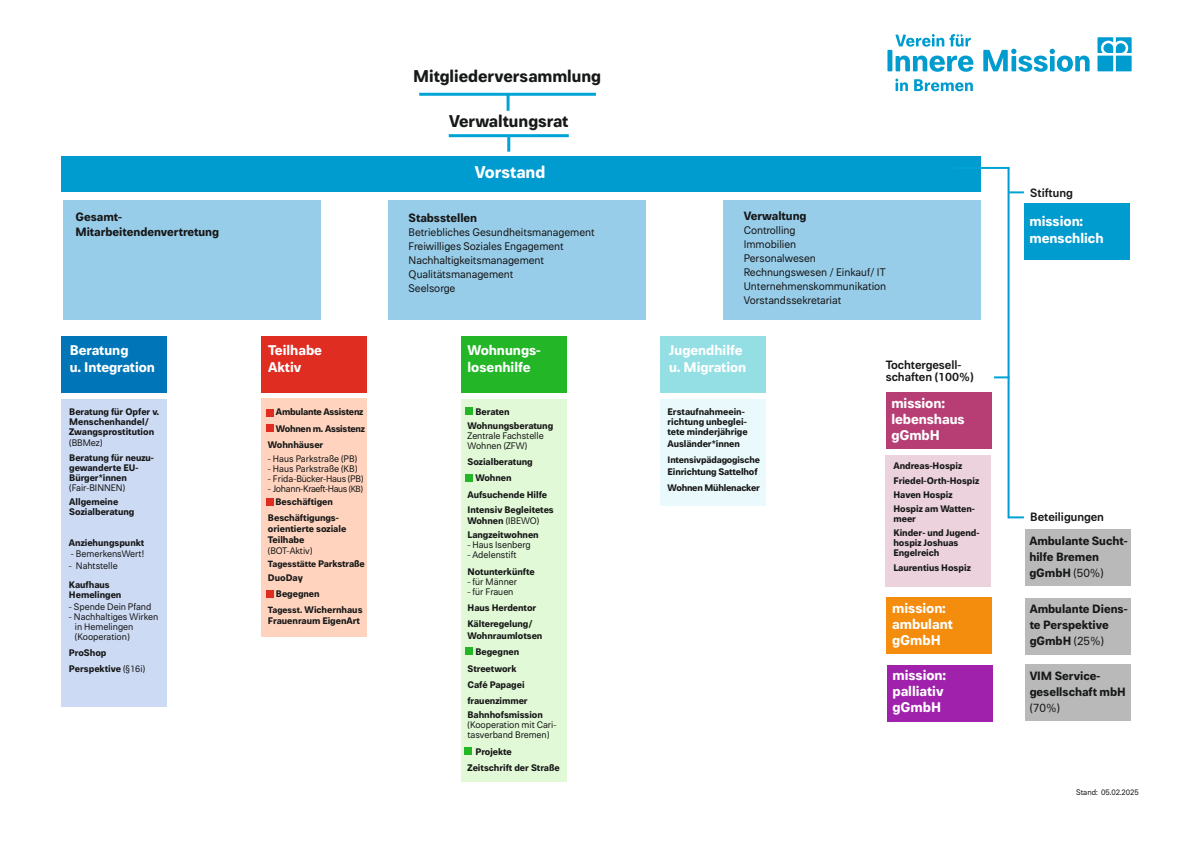
<style>
.page{position:relative;width:1191px;height:842px;background:#fff}
.page>*{position:absolute;margin:0;border:0;box-sizing:border-box;transform-origin:0 0}
.t1{font:700 17px "Paul Grotesk Soft";color:#171818}
.t2{font:700 17px "Paul Grotesk Soft";color:#fff}
.t3{font:700 14px/16px "Paul Grotesk Soft";color:#fff}
.t4{font:700 12px/16px "Paul Grotesk Soft";color:#171818}
.t5{font:600 12px/12px "Paul Grotesk Soft";color:#171818}
.t6{font:12px "Paul Grotesk Soft";color:#171818}
.t7{font:11px/14px "Paul Grotesk Soft";color:#171818}
.t8{font:700 9.5px/10px "Paul Grotesk Soft";color:#171818}
.t9{font:9.5px/10px "Paul Grotesk Soft";color:#171818}
.t10{font:700 9.5px/16.3px "Paul Grotesk Soft";letter-spacing:-.02em;color:#171818}
.t11{font:9.5px/13.2px "Paul Grotesk Soft";letter-spacing:-.04em;color:#171818}
.t12{font:9.5px "Paul Grotesk Soft";letter-spacing:-.02em;color:#171818}
.t13{font:700 9.3px "Paul Grotesk Soft";letter-spacing:-.01em;color:#171818}
.t14{font:700 9px "Paul Grotesk Soft";color:#171818}
.t15{font:8px "Paul Grotesk Soft";color:#171818}
.s1{font-weight:400}
.s2{font-size:9px}
.s3{font-weight:700}
.s4{font-size:9.5px}
</style>
<div class="page">
<div style="left:62px;top:399px;width:105px;height:307px;background:#ccdaf4"></div>
<div style="left:261px;top:399px;width:106px;height:238px;background:#ffd3be"></div>
<div style="left:461px;top:399px;width:106px;height:382px;background:#e1f9d6"></div>
<div style="left:660px;top:399px;width:105px;height:106px;background:#eaf9fb"></div>
<div style="left:723px;top:200px;width:258px;height:119px;background:#98cdea"></div>
<div style="left:388px;top:200px;width:258px;height:119px;background:#98cdea"></div>
<hr style="left:1007px;top:168px;width:2px;height:350px;background:#009cd0">
<div style="left:62px;top:336px;width:105px;height:57px;background:#0076b9"></div>
<div style="left:261px;top:336px;width:106px;height:57px;background:#df2d21"></div>
<div style="left:461px;top:336px;width:106px;height:57px;background:#23b627"></div>
<div style="left:62px;top:156px;width:919px;height:36px;background:#009cd0"></div>
<div style="left:660px;top:336px;width:105px;height:57px;background:#94dfe3"></div>
<div style="left:1024px;top:203px;width:105px;height:57px;background:#009cd0"></div>
<div style="left:63px;top:200px;width:257px;height:119px;background:#98cdea"></div>
<hr style="left:506px;top:94px;width:3px;height:17px;background:#00a4d4">
<hr style="left:507px;top:135px;width:3px;height:17px;background:#00a4d4">
<hr style="left:419px;top:93px;width:177px;height:3px;background:#00a4d4">
<hr style="left:449px;top:134px;width:120px;height:3px;background:#00a4d4">
<hr style="left:953px;top:167px;width:56px;height:2px;background:#00a4d4">
<div style="left:886px;top:392px;width:105px;height:57px;background:#b73e75"></div>
<div style="left:1024px;top:529px;width:106px;height:57px;background:#b9b9b9"></div>
<div style="left:886px;top:597px;width:106px;height:57px;background:#f48c0e"></div>
<div style="left:1025px;top:598px;width:105px;height:56px;background:#b9b9b9"></div>
<div style="left:1025px;top:664px;width:105px;height:57px;background:#b9b9b9"></div>
<div style="left:887px;top:50px;width:5px;height:21px;background:#009cd0"></div>
<svg style="left:895px;top:56px;width:78px;height:16px"></svg>
<svg style="left:983px;top:49px;width:106px;height:23px"></svg>
<div style="left:1097px;top:56px;width:16px;height:15px;background:#009cd0"></div>
<div style="left:1115px;top:56px;width:16px;height:15px;background:#009cd0"></div>
<svg style="left:1097px;top:37px;width:34px;height:16px"></svg>
<svg style="left:895px;top:34px;width:75px;height:13px"></svg>
<svg style="left:895px;top:79px;width:13px;height:12px"></svg>
<svg style="left:914px;top:79px;width:59px;height:12px"></svg>
<svg style="left:1009px;top:191px;width:15px;height:2px"></svg>
<svg style="left:1009px;top:516px;width:15px;height:2px"></svg>
<div style="left:885px;top:455px;width:106px;height:132px;background:#ecd2dc"></div>
<svg style="left:994px;top:376px;width:14px;height:2px"></svg>
<div style="left:887px;top:665px;width:105px;height:57px;background:#9f21ac"></div>
<div style="left:266px;top:410px;width:7px;height:7px;background:#df2d21"></div>
<div style="left:266px;top:498px;width:7px;height:7px;background:#df2d21"></div>
<div style="left:266px;top:590px;width:7px;height:8px;background:#df2d21"></div>
<div style="left:465px;top:408px;width:7px;height:7px;background:#23b627"></div>
<div style="left:465px;top:475px;width:7px;height:7px;background:#23b627"></div>
<div style="left:465px;top:648px;width:7px;height:7px;background:#23b627"></div>
<div style="left:465px;top:747px;width:7px;height:7px;background:#23b627"></div>
<div style="left:266px;top:425px;width:7px;height:7px;background:#df2d21"></div>
<p class="t4" style="left:75px;top:210px;width:145px;line-height:14.4px">Gesamt-<br>Mitarbeitendenvertretung</p>
<h2 class="t3" style="left:70px;top:342px;width:87px;line-height:16.8px">Beratung<br>u. Integration</h2>
<p class="t8" style="left:69px;top:407px;width:92px">Beratung für Opfer v.<br>Menschenhandel/<br>Zwangsprostitution</p>
<p class="t9" style="left:69px;top:438px;width:35px">(BBMez)</p>
<p class="t8" style="left:69px;top:452px;width:86px">Beratung für neuzu&shy;gewanderte EU-<br>Bürger*innen</p>
<p class="t9" style="left:69px;top:482px;width:57px">(Fair-BINNEN)</p>
<p class="t8" style="left:69px;top:497px;width:67px">Allgemeine<br>Sozialberatung</p>
<p class="t8" style="left:69px;top:538px;width:77px">Anziehungspunkt</p>
<p class="t9" style="left:71px;top:549px;width:75px">- BemerkensWert!</p>
<p class="t9" style="left:69px;top:561px;width:50px">- Nahtstelle</p>
<p class="t8" style="left:69px;top:579px;width:54px">Kaufhaus<br>Hemelingen</p>
<p class="t9" style="left:69px;top:601px;width:84px">- Spende Dein Pfand</p>
<p class="t9" style="left:75px;top:611px;width:85px;text-indent:-6px">- Nachhaltiges Wirken in Hemelingen (Kooperation)</p>
<p class="t8" style="left:69px;top:644px;width:78px;line-height:16.3px">ProShop<br>Perspektive <span class="s1">(§16i)</span></p>
<h2 class="t3" style="left:268px;top:342px;width:55px;line-height:16.8px">Teilhabe<br>Aktiv</h2>
<p class="t10" style="left:276px;top:404px;width:89px">Ambulante Assistenz</p>
<p class="t10" style="left:276px;top:420px;width:90px">Wohnen m. Assistenz</p>
<p class="t8" style="left:268px;top:440px;width:57px">Wohnhäuser</p>
<p class="t9" style="left:268px;top:454px;width:91px">- Haus Parkstraße (PB)</p>
<p class="t9" style="left:268px;top:464px;width:91px">- Haus Parkstraße (KB)</p>
<p class="t12" style="left:268px;top:473px;width:97px">- Frida-Bücker-Haus (PB)</p>
<p class="t11" style="left:275px;top:482px;width:89px;text-indent:-8px">- Johann-Kraeft-Haus <span class="s2">(KB)<br></span><span class="s3">Beschäftigen</span></p>
<p class="t8" style="left:268px;top:512px;width:80px;line-height:11px">Beschäftigungs&shy;orientierte soziale<br>Teilhabe</p>
<p class="t9" style="left:268px;top:545px;width:46px">(BOT-Aktiv)</p>
<p class="t14" style="left:268px;top:558px;width:98px">Tagesstätte <span class="s4">Parkstraße</span></p>
<p class="t8" style="left:276px;top:570px;width:45px;line-height:16.3px;text-indent:-8px">DuoDay<br>Begegnen</p>
<p class="t8" style="left:268px;top:604px;width:96px;line-height:11px"><span class="s2">Tagesst.</span> Wichernhaus<br>Frauenraum EigenArt</p>
<h1 class="t1" style="left:413px;top:66px;width:189px">Mitgliederversammlung</h1>
<h1 class="t1" style="left:449px;top:111px;width:121px">Verwaltungsrat</h1>
<h1 class="t2" style="left:475px;top:162px;width:72px">Vorstand</h1>
<p class="t4" style="left:408px;top:210px;width:70px">Stabsstellen</p>
<p class="t7" style="left:408px;top:225px;width:187px">Betriebliches Gesundheitsmanagement<br>Freiwilliges Soziales Engagement<br>Nachhaltigkeitsmanagement<br>Qualitätsmanagement<br>Seelsorge</p>
<p class="t4" style="left:743px;top:208px;width:64px">Verwaltung</p>
<p class="t7" style="left:743px;top:223px;width:144px">Controlling<br>Immobilien<br>Personalwesen<br>Rechnungswesen / Einkauf/ IT<br>Unternehmenskommunikation<br>Vorstandssekretariat</p>
<h2 class="t3" style="left:467px;top:342px;width:75px;line-height:16.8px">Wohnungs&shy;losenhilfe</h2>
<h2 class="t3" style="left:669px;top:342px;width:79px;line-height:16.8px">Jugendhilfe u. Migration</h2>
<p class="t8" style="left:467px;top:404px;width:87px;line-height:14.2px;text-indent:8px">Beraten<br>Wohnungsberatung</p>
<p class="t9" style="left:467px;top:431px;width:78px">Zentrale Fachstelle<br>Wohnen (ZFW)</p>
<p class="t8" style="left:467px;top:457px;width:67px">Sozialberatung</p>
<p class="t8" style="left:475px;top:473px;width:38px">Wohnen</p>
<p class="t8" style="left:467px;top:489px;width:81px">Aufsuchende Hilfe</p>
<p class="t8" style="left:467px;top:504px;width:88px;line-height:11px">Intensiv Begleitetes<br>Wohnen <span class="s1">(IBEWO)</span></p>
<p class="t8" style="left:467px;top:530px;width:73px">Langzeitwohnen</p>
<p class="t9" style="left:467px;top:540px;width:65px">- Haus Isenberg</p>
<p class="t9" style="left:467px;top:550px;width:50px">- Adelenstift</p>
<p class="t8" style="left:467px;top:566px;width:69px">Notunterkünfte</p>
<p class="t9" style="left:467px;top:576px;width:51px">- für Männer</p>
<p class="t9" style="left:467px;top:586px;width:47px">- für Frauen</p>
<p class="t8" style="left:467px;top:599px;width:70px;line-height:16.3px">Haus Herdentor<br>Kälteregelung/</p>
<p class="t8" style="left:467px;top:631px;width:76px">Wohnraumlotsen</p>
<p class="t8" style="left:475px;top:647px;width:45px">Begegnen</p>
<p class="t8" style="left:467px;top:663px;width:50px">Streetwork</p>
<p class="t8" style="left:467px;top:680px;width:59px">Café Papagei</p>
<p class="t8" style="left:467px;top:696px;width:62px">frauenzimmer</p>
<p class="t8" style="left:467px;top:710px;width:77px">Bahnhofsmission</p>
<p class="t9" style="left:467px;top:720px;width:90px">(Kooperation mit Cari&shy;tasverband Bremen)</p>
<p class="t8" style="left:467px;top:743px;width:94px;line-height:16.3px;text-indent:8px">Projekte<br>Zeitschrift der Straße</p>
<p class="t8" style="left:667px;top:406px;width:82px">Erstaufnahmeein&shy;richtung unbeglei&shy;tete minderjährige</p>
<p class="t8" style="left:667px;top:438px;width:74px">Ausländer*innen</p>
<p class="t13" style="left:667px;top:454px;width:94px">Intensivpädagogische</p>
<p class="t10" style="left:667px;top:464px;width:94px">Einrichtung Sattelhof<br>Wohnen Mühlenacker</p>
<p class="t5" style="left:885px;top:359px;width:90px">Tochtergesell&shy;schaften (100%)</p>
<h2 class="t3" style="left:891px;top:395px;width:75px">mission: lebenshaus gGmbH</h2>
<p class="t8" style="left:893px;top:459px;width:87px;line-height:14.2px">Andreas-Hospiz<br>Friedel-Orth-Hospiz<br>Haven Hospiz<br>Hospiz am Watten-</p>
<p class="t8" style="left:893px;top:512px;width:88px;line-height:14.2px">meer<br>Kinder- und Jugend-</p>
<p class="t8" style="left:893px;top:538px;width:66px">hospiz Joshuas<br>Engelreich</p>
<p class="t8" style="left:893px;top:562px;width:79px">Laurentius Hospiz</p>
<h2 class="t3" style="left:892px;top:600px;width:62px">mission: ambulant gGmbH</h2>
<h2 class="t3" style="left:892px;top:668px;width:55px">mission: palliativ gGmbH</h2>
<p class="t5" style="left:1030px;top:187px;width:44px">Stiftung</p>
<h2 class="t3" style="left:1029px;top:213px;width:75px;line-height:16.8px">mission: menschlich</h2>
<p class="t5" style="left:1030px;top:510px;width:75px">Beteiligungen</p>
<p class="t4" style="left:1029px;top:533px;width:100px">Ambulante Sucht&shy;hilfe Bremen gGmbH <span class="s1">(50%)</span></p>
<p class="t4" style="left:1029px;top:601px;width:99px">Ambulante Diens&shy;te Perspektive gGmbH <span class="s1">(25%)</span></p>
<p class="t4" style="left:1029px;top:668px;width:97px">VIM Service&shy;gesellschaft mbH</p>
<p class="t6" style="left:1029px;top:700px;width:32px">(70%)</p>
<p class="t15" style="left:1076px;top:788px;width:64px">Stand: 05.02.2025</p>
</div>
